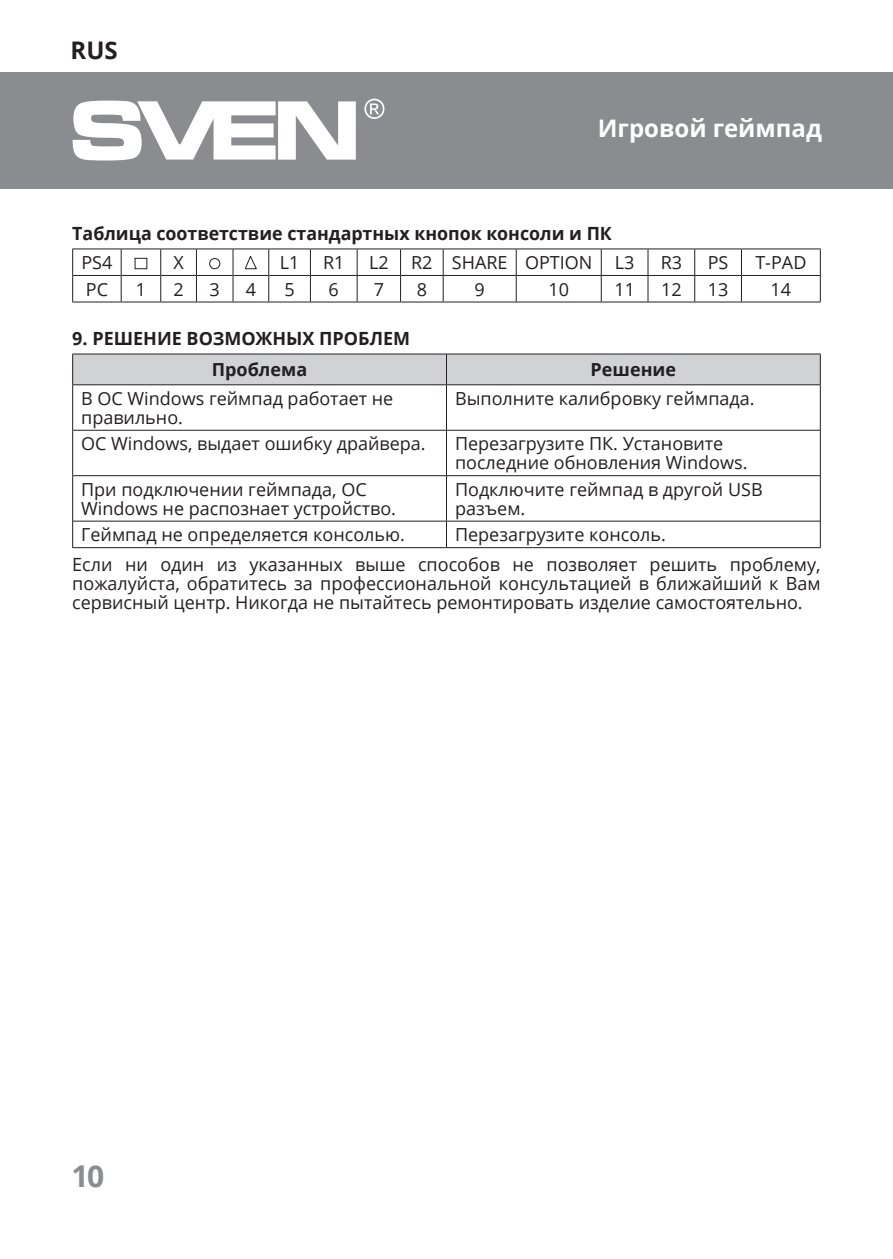
<style>
.page{position:relative;width:893px;height:1259px;background:#fff}
.page>*{position:absolute;margin:0;border:0;box-sizing:border-box;transform-origin:0 0}
.t1{font:700 30px "Open Sans";color:#8a8c8f}
.t2{font:700 24.3px "Open Sans";color:#fff}
.t3{font:700 24.3px "Open Sans";color:#231f20}
.t4{font:18.3px/18.9px "Open Sans";color:#231f20;text-align:justify}
.t5{font:700 18.3px "Open Sans";color:#231f20}
.t6{font:18px/18.9px "Open Sans";color:#231f20}
.t7{font:700 18px "Open Sans";color:#231f20}
</style>
<div class="page">
<div style="left:0;top:72px;width:893px;height:117px;background:#8a8c8f"></div>
<svg style="left:73px;top:101px;width:283px;height:59px"></svg>
<svg style="left:364px;top:99px;width:20px;height:20px"></svg>
<div style="left:73px;top:354px;width:747px;height:30px;background:#d1d2d4"></div>
<svg style="left:73px;top:385px;width:747px;height:162px"></svg>
<hr style="left:72px;top:353px;width:374px;height:1px;background:#231f20">
<hr style="left:72px;top:354px;width:1px;height:30px;background:#231f20">
<hr style="left:446px;top:353px;width:375px;height:1px;background:#231f20">
<hr style="left:446px;top:354px;width:1px;height:30px;background:#231f20">
<hr style="left:820px;top:354px;width:1px;height:30px;background:#231f20">
<hr style="left:72px;top:384px;width:374px;height:1px;background:#231f20">
<hr style="left:446px;top:384px;width:375px;height:1px;background:#231f20">
<hr style="left:73px;top:430px;width:373px;height:1px;background:#231f20">
<hr style="left:73px;top:475px;width:373px;height:1px;background:#231f20">
<hr style="left:73px;top:520px;width:373px;height:1px;background:#231f20">
<hr style="left:72px;top:385px;width:1px;height:45px;background:#231f20">
<hr style="left:72px;top:430px;width:1px;height:46px;background:#231f20">
<hr style="left:72px;top:476px;width:1px;height:45px;background:#231f20">
<svg style="left:72px;top:521px;width:1px;height:26px"></svg>
<hr style="left:72px;top:547px;width:374px;height:1px;background:#231f20">
<hr style="left:446px;top:547px;width:375px;height:1px;background:#231f20">
<hr style="left:447px;top:430px;width:373px;height:1px;background:#231f20">
<hr style="left:446px;top:520px;width:374px;height:1px;background:#231f20">
<svg style="left:446px;top:521px;width:1px;height:26px"></svg>
<svg style="left:820px;top:521px;width:1px;height:26px"></svg>
<hr style="left:446px;top:385px;width:1px;height:45px;background:#231f20">
<hr style="left:820px;top:385px;width:1px;height:45px;background:#231f20">
<hr style="left:446px;top:430px;width:1px;height:45px;background:#231f20">
<hr style="left:820px;top:430px;width:1px;height:46px;background:#231f20">
<hr style="left:446px;top:475px;width:374px;height:1px;background:#231f20">
<hr style="left:446px;top:476px;width:1px;height:45px;background:#231f20">
<hr style="left:820px;top:476px;width:1px;height:45px;background:#231f20">
<hr style="left:72px;top:248px;width:49px;height:1px;background:#231f20">
<hr style="left:121px;top:248px;width:40px;height:1px;background:#231f20">
<hr style="left:161px;top:248px;width:35px;height:1px;background:#231f20">
<hr style="left:196px;top:248px;width:37px;height:1px;background:#231f20">
<hr style="left:233px;top:248px;width:36px;height:1px;background:#231f20">
<hr style="left:269px;top:248px;width:41px;height:1px;background:#231f20">
<hr style="left:310px;top:248px;width:47px;height:1px;background:#231f20">
<hr style="left:357px;top:248px;width:44px;height:1px;background:#231f20">
<hr style="left:401px;top:248px;width:42px;height:1px;background:#231f20">
<hr style="left:443px;top:248px;width:73px;height:1px;background:#231f20">
<hr style="left:516px;top:248px;width:85px;height:1px;background:#231f20">
<hr style="left:601px;top:248px;width:47px;height:1px;background:#231f20">
<hr style="left:648px;top:248px;width:47px;height:1px;background:#231f20">
<hr style="left:695px;top:248px;width:46px;height:1px;background:#231f20">
<hr style="left:741px;top:248px;width:80px;height:1px;background:#231f20">
<svg style="left:72px;top:249px;width:749px;height:53px"></svg>
<h2 class="t3" style="left:71px;top:33px;width:49px">RUS</h2>
<h2 class="t2" style="left:598px;top:111px;width:226px">Игровой геймпад</h2>
<p class="t5" style="left:72px;top:220px;width:541px">Таблица соответствие стандартных кнопок консоли и ПК</p>
<p class="t6" style="left:81px;top:253px;width:33px">PS4</p>
<p class="t6" style="left:173px;top:253px;width:12px">Χ</p>
<p class="t6" style="left:280px;top:253px;width:21px">L1</p>
<p class="t6" style="left:323px;top:253px;width:23px">R1</p>
<p class="t6" style="left:369px;top:253px;width:267px">L2 R2 SHARE OPTION L3</p>
<p class="t6" style="left:661px;top:253px;width:23px">R3</p>
<p class="t6" style="left:708px;top:253px;width:22px">PS</p>
<p class="t6" style="left:755px;top:253px;width:53px">T-PAD</p>
<p class="t6" style="left:86px;top:279px;width:24px">PC</p>
<p class="t6" style="left:136px;top:279px;width:12px">1</p>
<p class="t6" style="left:173px;top:279px;width:12px">2</p>
<p class="t6" style="left:210px;top:279px;width:12px">3</p>
<p class="t6" style="left:246px;top:279px;width:12px">4</p>
<p class="t6" style="left:284px;top:279px;width:12px">5</p>
<p class="t6" style="left:329px;top:279px;width:12px">6</p>
<p class="t6" style="left:374px;top:279px;width:12px">7</p>
<p class="t6" style="left:417px;top:279px;width:12px">8</p>
<p class="t6" style="left:475px;top:279px;width:12px">9</p>
<p class="t6" style="left:548px;top:279px;width:22px">10</p>
<p class="t6" style="left:614px;top:279px;width:22px">11</p>
<p class="t6" style="left:661px;top:279px;width:22px">12</p>
<p class="t6" style="left:708px;top:279px;width:22px">13</p>
<p class="t6" style="left:771px;top:279px;width:22px">14</p>
<p class="t5" style="left:72px;top:325px;width:339px">9. РЕШЕНИЕ ВОЗМОЖНЫХ ПРОБЛЕМ</p>
<p class="t7" style="left:212px;top:357px;width:97px">Проблема</p>
<p class="t7" style="left:591px;top:357px;width:87px">Решение</p>
<p class="t6" style="left:81px;top:388px;width:314px">В ОС Windows геймпад работает не правильно.</p>
<p class="t6" style="left:455px;top:388px;width:301px">Выполните калибровку геймпада.</p>
<p class="t6" style="left:81px;top:434px;width:346px">ОС Windows, выдает ошибку драйвера.</p>
<p class="t6" style="left:455px;top:434px;width:294px">Перезагрузите ПК. Установите последние обновления Windows.</p>
<p class="t6" style="left:81px;top:479px;width:316px">При подключении геймпада, ОС<br>Windows не распознает устройство.</p>
<p class="t6" style="left:455px;top:479px;width:309px">Подключите геймпад в другой USB разъем.</p>
<p class="t6" style="left:81px;top:525px;width:325px">Геймпад не определяется консолью.</p>
<p class="t6" style="left:455px;top:525px;width:212px">Перезагрузите консоль.</p>
<p class="t4" style="left:72px;top:554px;width:750px">Если ни один из указанных выше способов не позволяет решить проблему, пожалуйста, обратитесь за профессиональной консультацией в ближайший к Вам сервисный центр. Никогда не пытайтесь ремонтировать изделие самостоятельно.</p>
<h1 class="t1" style="left:71px;top:1154px;width:34px">10</h1>
</div>
